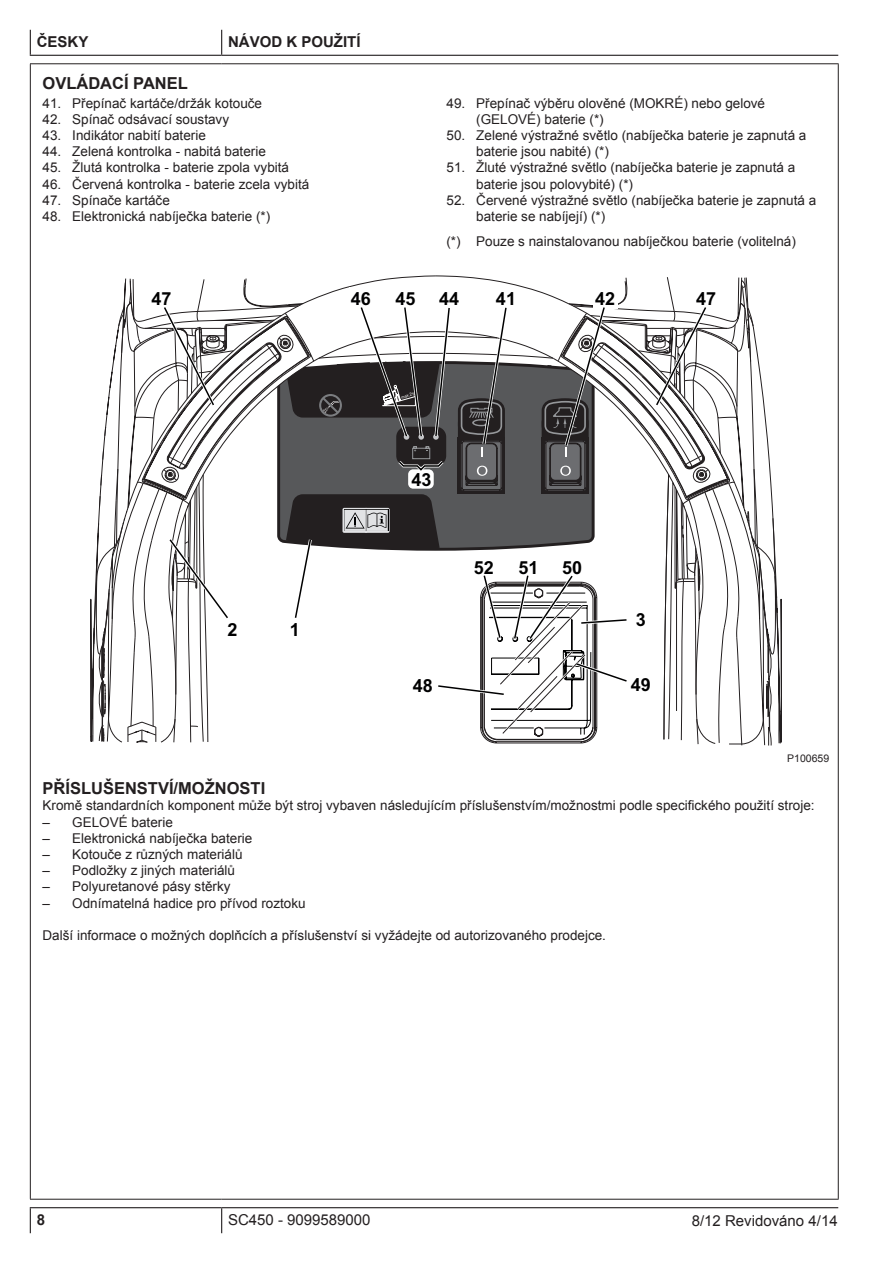
<style>
.page{position:relative;width:893px;height:1263px;background:#fff}
.page>*{position:absolute;margin:0;border:0;box-sizing:border-box;transform-origin:0 0}
.t1{font:700 18px "Arial";color:#000001}
.t2{font:700 16.5px "Arial";color:#231f20}
.t3{font:15px "Arial";color:#231f20}
.t4{font:700 15px "Arial";color:#231f20}
.t5{font:13.5px/16.2px "Arial";color:#231f20}
.t6{font:10.5px "Arial";color:#231f20}
.t7{font:4.5px "Arial";color:#fff;scale:.91 1}
</style>
<div class="page">
<hr style="left:838px;top:64px;width:1px;height:1135px;background:#231f20">
<svg style="left:30px;top:30px;width:1px;height:25px"></svg>
<svg style="left:221px;top:30px;width:1px;height:25px"></svg>
<hr style="left:30px;top:55px;width:192px;height:1px;background:#231f20">
<hr style="left:222px;top:55px;width:616px;height:1px;background:#231f20">
<hr style="left:30px;top:1207px;width:192px;height:1px;background:#231f20">
<svg style="left:30px;top:1208px;width:1px;height:25px"></svg>
<hr style="left:222px;top:1207px;width:616px;height:1px;background:#231f20">
<svg style="left:221px;top:1208px;width:1px;height:25px"></svg>
<hr style="left:30px;top:63px;width:192px;height:1px;background:#231f20">
<hr style="left:30px;top:64px;width:1px;height:1135px;background:#231f20">
<hr style="left:222px;top:63px;width:617px;height:1px;background:#231f20">
<hr style="left:30px;top:1199px;width:192px;height:1px;background:#231f20">
<hr style="left:222px;top:1199px;width:617px;height:1px;background:#231f20">
<svg style="left:90px;top:495px;width:692px;height:249px"></svg>
<svg style="left:98px;top:276px;width:674px;height:469px"></svg>
<div style="left:437px;top:287px;width:24px;height:21px;background:#fff"></div>
<div style="left:494px;top:287px;width:24px;height:21px;background:#fff"></div>
<div style="left:593px;top:287px;width:24px;height:21px;background:#fff"></div>
<div style="left:694px;top:287px;width:24px;height:21px;background:#fff"></div>
<div style="left:149px;top:287px;width:25px;height:21px;background:#fff"></div>
<div style="left:393px;top:287px;width:25px;height:21px;background:#fff"></div>
<div style="left:350px;top:287px;width:24px;height:21px;background:#fff"></div>
<svg style="left:161px;top:303px;width:56px;height:106px"></svg>
<svg style="left:166px;top:536px;width:66px;height:86px"></svg>
<svg style="left:653px;top:303px;width:57px;height:106px"></svg>
<svg style="left:271px;top:304px;width:359px;height:433px"></svg>
<p class="t4" style="left:37px;top:32px;width:53px">ČESKY</p>
<p class="t4" style="left:228px;top:32px;width:134px">NÁVOD K POUŽITÍ</p>
<p class="t2" style="left:43px;top:72px;width:147px">OVLÁDACÍ PANEL</p>
<p class="t5" style="left:43px;top:95px;width:221px">41. Přepínač kartáče/držák kotouče</p>
<p class="t5" style="left:43px;top:111px;width:188px">42. Spínač odsávací soustavy</p>
<p class="t5" style="left:43px;top:127px;width:165px">43. Indikátor nabití baterie</p>
<p class="t5" style="left:43px;top:143px;width:225px">44. Zelená kontrolka - nabitá baterie</p>
<p class="t5" style="left:43px;top:160px;width:248px">45. Žlutá kontrolka - baterie zpola vybitá</p>
<p class="t5" style="left:43px;top:176px;width:268px">46. Červená kontrolka - baterie zcela vybitá</p>
<p class="t5" style="left:43px;top:192px;width:129px">47. Spínače kartáče</p>
<p class="t5" style="left:43px;top:208px;width:229px">48. Elektronická nabíječka baterie (*)</p>
<p class="t5" style="left:476px;top:95px;width:290px;text-indent:-30px">49. Přepínač výběru olověné (MOKRÉ) nebo gelové (GELOVÉ) baterie (*)</p>
<p class="t5" style="left:476px;top:127px;width:332px;text-indent:-30px">50. Zelené výstražné světlo (nabíječka baterie je zapnutá a baterie jsou nabité) (*)</p>
<p class="t5" style="left:476px;top:160px;width:320px;text-indent:-30px">51. Žluté výstražné světlo (nabíječka baterie je zapnutá a baterie jsou polovybité) (*)</p>
<p class="t5" style="left:476px;top:192px;width:341px;text-indent:-30px">52. Červené výstražné světlo (nabíječka baterie je zapnutá a baterie se nabíjejí) (*)</p>
<p class="t5" style="left:446px;top:233px;width:351px">(*) Pouze s nainstalovanou nabíječkou baterie (volitelná)</p>
<h1 class="t1" style="left:152px;top:287px;width:22px">47</h1>
<h1 class="t1" style="left:496px;top:287px;width:22px">41</h1>
<h1 class="t1" style="left:595px;top:287px;width:22px">42</h1>
<h1 class="t1" style="left:696px;top:287px;width:22px">47</h1>
<h1 class="t1" style="left:351px;top:287px;width:22px">46</h1>
<h1 class="t1" style="left:395px;top:287px;width:22px">45</h1>
<h1 class="t1" style="left:439px;top:287px;width:22px">44</h1>
<p class="t7" style="left:401px;top:394px;width:18px;rotate:-16deg">max.2%</p>
<h1 class="t1" style="left:228px;top:617px;width:12px">2</h1>
<h1 class="t1" style="left:290px;top:617px;width:12px">1</h1>
<h1 class="t1" style="left:411px;top:468px;width:22px">43</h1>
<h1 class="t1" style="left:413px;top:674px;width:22px">48</h1>
<h1 class="t1" style="left:474px;top:555px;width:22px">52</h1>
<h1 class="t1" style="left:518px;top:555px;width:22px">51</h1>
<h1 class="t1" style="left:562px;top:555px;width:22px">50</h1>
<h1 class="t1" style="left:636px;top:608px;width:12px">3</h1>
<h1 class="t1" style="left:631px;top:672px;width:22px">49</h1>
<p class="t6" style="left:787px;top:751px;width:44px">P100659</p>
<p class="t2" style="left:43px;top:777px;width:224px">PŘÍSLUŠENSTVÍ/MOŽNOSTI</p>
<p class="t5" style="left:43px;top:798px;width:774px">Kromě standardních komponent může být stroj vybaven následujícím příslušenstvím/možnostmi podle specifického použití stroje:</p>
<p class="t5" style="left:43px;top:814px;width:132px">– GELOVÉ baterie</p>
<p class="t5" style="left:43px;top:830px;width:211px">– Elektronická nabíječka baterie</p>
<p class="t5" style="left:43px;top:846px;width:202px">– Kotouče z různých materiálů</p>
<p class="t5" style="left:43px;top:862px;width:194px">– Podložky z jiných materiálů</p>
<p class="t5" style="left:43px;top:879px;width:190px">– Polyuretanové pásy stěrky</p>
<p class="t5" style="left:43px;top:895px;width:265px">– Odnímatelná hadice pro přívod roztoku</p>
<p class="t5" style="left:43px;top:927px;width:565px">Další informace o možných doplňcích a příslušenství si vyžádejte od autorizovaného prodejce.</p>
<p class="t4" style="left:37px;top:1210px;width:10px">8</p>
<p class="t3" style="left:228px;top:1210px;width:144px">SC450 - 9099589000</p>
<p class="t3" style="left:808px;top:1211px;width:31px">8 2</p>
<p class="t3" style="left:692px;top:1211px;width:147px">8/12 Revidováno 4/14</p>
</div>
